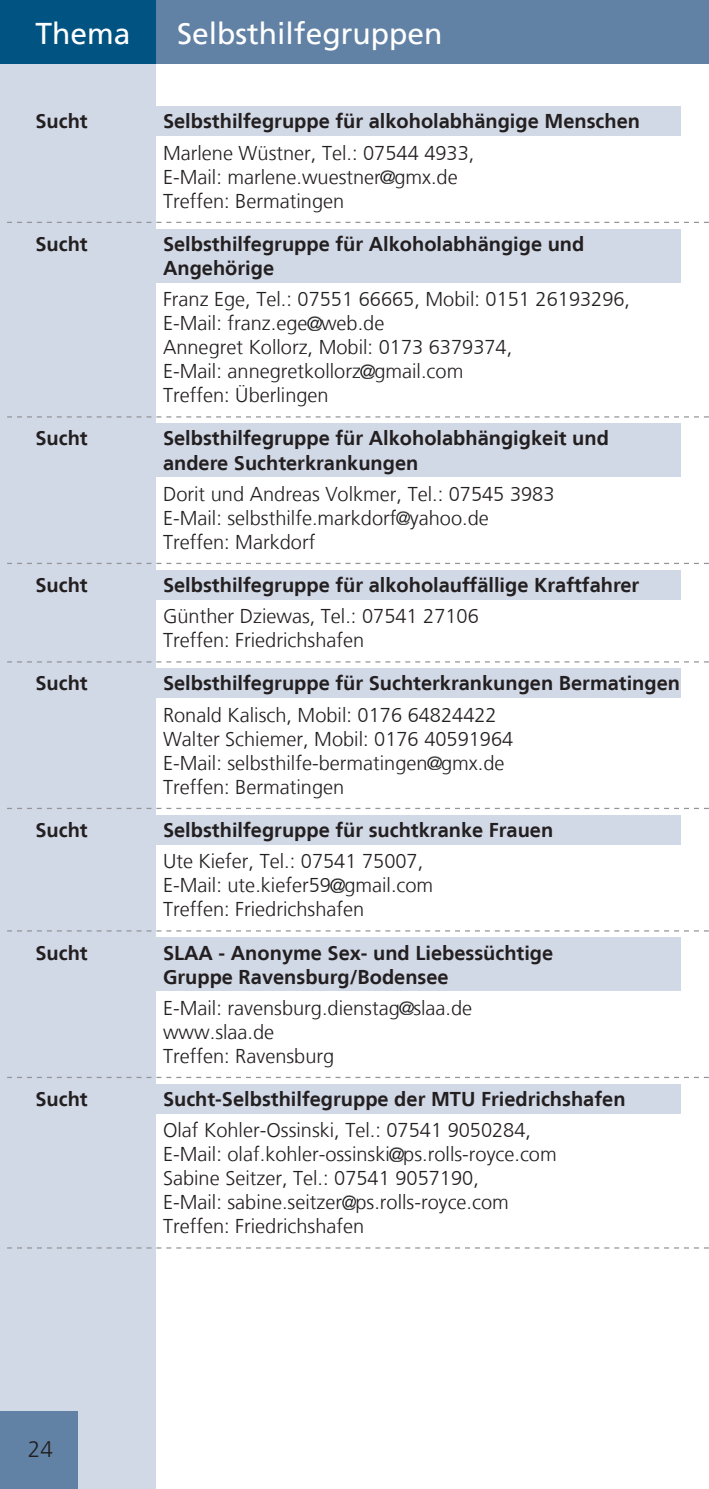
<style>
.page{position:relative;width:709px;height:1489px;background:#fff}
.page>*{position:absolute;margin:0;border:0;box-sizing:border-box;transform-origin:0 0}
.t1{font:30px "Frutiger LT";color:#fff}
.t2{font:300 22.5px "Frutiger LT";color:#231f20}
.Gruppentext{font:300 20px/24px "Frutiger LT";color:#231f20}
.Gruppenname{font:700 20px/24px "Frutiger LT";color:#231f20}
.Thema{font:700 20px "Frutiger LT";color:#231f20}
</style>
<div class="page">
<div style="left:0;top:0;width:709px;height:64px;background:#6282a5"></div>
<div style="left:0;top:0;width:156px;height:1488px;background:#d2d9e6"></div>
<div style="left:0;top:0;width:156px;height:64px;background:#015381"></div>
<div style="left:156px;top:106px;width:524px;height:30px;background:#d2d9e6"></div>
<svg style="left:7px;top:222px;width:702px;height:1px"></svg>
<svg style="left:381px;top:170px;width:13px;height:13px"></svg>
<div style="left:156px;top:229px;width:524px;height:54px;background:#d2d9e6"></div>
<svg style="left:7px;top:416px;width:702px;height:1px"></svg>
<img style="left:307px;top:316px;width:14px;height:14px">
<img style="left:361px;top:364px;width:13px;height:14px">
<div style="left:156px;top:423px;width:524px;height:54px;background:#d2d9e6"></div>
<svg style="left:7px;top:563px;width:702px;height:1px"></svg>
<img style="left:396px;top:511px;width:14px;height:13px">
<div style="left:156px;top:570px;width:524px;height:29px;background:#d2d9e6"></div>
<svg style="left:7px;top:661px;width:702px;height:1px"></svg>
<div style="left:156px;top:668px;width:524px;height:30px;background:#d2d9e6"></div>
<svg style="left:7px;top:807px;width:702px;height:2px"></svg>
<img style="left:427px;top:756px;width:14px;height:13px">
<div style="left:156px;top:814px;width:524px;height:30px;background:#d2d9e6"></div>
<svg style="left:7px;top:930px;width:702px;height:1px"></svg>
<img style="left:331px;top:878px;width:13px;height:14px">
<div style="left:156px;top:937px;width:524px;height:54px;background:#d2d9e6"></div>
<svg style="left:7px;top:1076px;width:702px;height:1px"></svg>
<svg style="left:400px;top:1001px;width:13px;height:13px"></svg>
<div style="left:156px;top:1083px;width:524px;height:30px;background:#d2d9e6"></div>
<svg style="left:7px;top:1247px;width:702px;height:1px"></svg>
<img style="left:390px;top:1147px;width:13px;height:14px">
<img style="left:342px;top:1195px;width:13px;height:14px">
<div style="left:0;top:1410px;width:78px;height:78px;background:#6282a5"></div>
<h1 class="t1" style="left:35px;top:16px;width:97px">Thema</h1>
<h1 class="t1" style="left:177px;top:16px;width:267px">Selbsthilfegruppen</h1>
<p class="Thema" style="left:35px;top:110px;width:54px">Sucht</p>
<p class="Gruppenname" style="left:163px;top:110px;width:478px">Selbsthilfegruppe für alkoholabhängige Menschen</p>
<p class="Gruppentext" style="left:163px;top:141px;width:313px">Marlene Wüstner, Tel.: 07544 4933,<br>E-Mail: marlene.wuestner gmx.de<br>Treffen: Bermatingen</p>
<p class="Thema" style="left:35px;top:232px;width:54px">Sucht</p>
<p class="Gruppenname" style="left:163px;top:232px;width:423px">Selbsthilfegruppe für Alkoholabhängige und<br>Angehörige</p>
<p class="Gruppentext" style="left:163px;top:287px;width:468px">Franz Ege, Tel.: 07551 66665, Mobil: 0151 26193296, E-Mail: franz.ege web.de<br>Annegret Kollorz, Mobil: 0173 6379374,<br>E-Mail: annegretkollorz gmail.com<br>Treffen: Überlingen</p>
<p class="Thema" style="left:35px;top:427px;width:54px">Sucht</p>
<p class="Gruppenname" style="left:163px;top:426px;width:447px">Selbsthilfegruppe für Alkoholabhängigkeit und andere Suchterkrankungen</p>
<p class="Gruppentext" style="left:163px;top:482px;width:393px">Dorit und Andreas Volkmer, Tel.: 07545 3983<br>E-Mail: selbsthilfe.markdorf yahoo.de<br>Treffen: Markdorf</p>
<p class="Thema" style="left:35px;top:573px;width:54px">Sucht</p>
<p class="Gruppenname" style="left:163px;top:573px;width:478px">Selbsthilfegruppe für alkoholauffällige Kraftfahrer</p>
<p class="Gruppentext" style="left:163px;top:604px;width:317px">Günther Dziewas, Tel.: 07541 27106<br>Treffen: Friedrichshafen</p>
<p class="Thema" style="left:35px;top:671px;width:54px">Sucht</p>
<p class="Gruppenname" style="left:163px;top:671px;width:518px">Selbsthilfegruppe für Suchterkrankungen Bermatingen</p>
<p class="Gruppentext" style="left:163px;top:703px;width:352px">Ronald Kalisch, Mobil: 0176 64824422<br>Walter Schiemer, Mobil: 0176 40591964<br>E-Mail: selbsthilfe-bermatingen gmx.de Treffen: Bermatingen</p>
<p class="Thema" style="left:35px;top:818px;width:54px">Sucht</p>
<p class="Gruppenname" style="left:163px;top:818px;width:392px">Selbsthilfegruppe für suchtkranke Frauen</p>
<p class="Gruppentext" style="left:163px;top:849px;width:272px">Ute Kiefer, Tel.: 07541 75007,<br>E-Mail: ute.kiefer59 gmail.com<br>Treffen: Friedrichshafen</p>
<p class="Thema" style="left:35px;top:940px;width:54px">Sucht</p>
<p class="Gruppenname" style="left:163px;top:940px;width:392px">SLAA - Anonyme Sex- und Liebessüchtige<br>Gruppe Ravensburg/Bodensee</p>
<p class="Gruppentext" style="left:163px;top:995px;width:311px">E-Mail: ravensburg.dienstag slaa.de www.slaa.de<br>Treffen: Ravensburg</p>
<p class="Thema" style="left:35px;top:1087px;width:54px">Sucht</p>
<p class="Gruppenname" style="left:163px;top:1087px;width:464px">Sucht-Selbsthilfegruppe der MTU Friedrichshafen</p>
<p class="Gruppentext" style="left:163px;top:1118px;width:395px">Olaf Kohler-Ossinski, Tel.: 07541 9050284, E-Mail: olaf.kohler-ossinski ps.rolls-royce.com Sabine Seitzer, Tel.: 07541 9057190,<br>E-Mail: sabine.seitzer ps.rolls-royce.com Treffen: Friedrichshafen</p>
<p class="t2" style="left:28px;top:1436px;width:27px">24</p>
</div>
